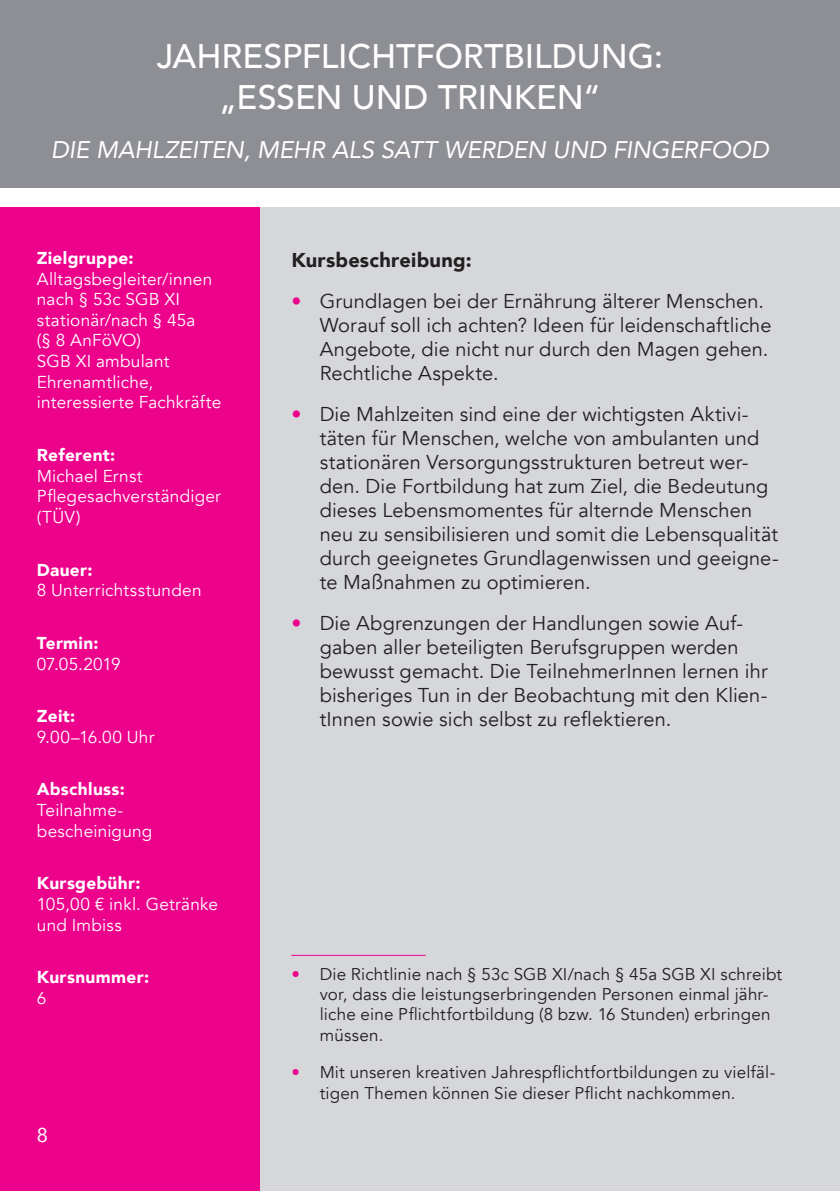
<style>
.page{position:relative;width:840px;height:1191px;background:#fff}
.page>*{position:absolute;margin:0;border:0;box-sizing:border-box;transform-origin:0 0}
.t1{font:500 34px/40.8px "Avenir";letter-spacing:-.005em;color:#fff;text-align:center}
.t2{font:italic 24px "Avenir";letter-spacing:-.005em;color:#fff}
.t3{font:20px/24px "Avenir";letter-spacing:.005em;color:#231f20}
.t4{font:900 20px "Avenir";letter-spacing:.01em;color:#231f20}
.t5{font:20px "Avenir";color:#fff}
.t6{font:17.2px/20.6px "Avenir";letter-spacing:.015em;color:#fff}
.t7{font:900 17.2px "Avenir";letter-spacing:.02em;color:#fff}
.t8{font:17px/20.4px "Avenir";letter-spacing:.015em;color:#231f20}
.s1{color:#ed028c}
</style>
<div class="page">
<div style="left:259px;top:208px;width:580px;height:983px;background:#d6d7db"></div>
<div style="left:0;top:0;width:839px;height:188px;background:#8d8f94"></div>
<div style="left:0;top:208px;width:259px;height:983px;background:#ed028c"></div>
<hr style="left:291px;top:955px;width:134px;height:1px;background:#ed028c">
<h1 class="t1" style="left:157px;top:34px;width:507px">JAHRESPFLICHTFORTBILDUNG: „ESSEN UND TRINKEN“</h1>
<p class="t2" style="left:51px;top:135px;width:719px">DIE MAHLZEITEN, MEHR ALS SATT WERDEN UND FINGERFOOD</p>
<p class="t7" style="left:37px;top:243px;width:98px">Zielgruppe:</p>
<p class="t6" style="left:37px;top:269px;width:186px">Alltagsbegleiter/innen nach § 53c SGB XI stationär/nach § 45a<br>(§ 8 AnFöVO)<br>SGB XI ambulant<br>Ehrenamtliche, interessierte Fachkräfte</p>
<p class="t7" style="left:37px;top:440px;width:80px">Referent:</p>
<p class="t6" style="left:37px;top:466px;width:185px">Michael Ernst<br>Pflegesachverständiger (TÜV)</p>
<p class="t7" style="left:37px;top:555px;width:57px">Dauer:</p>
<p class="t6" style="left:37px;top:580px;width:166px">8 Unterrichtsstunden</p>
<p class="t7" style="left:37px;top:628px;width:63px">Termin:</p>
<p class="t6" style="left:37px;top:653px;width:85px">07.05.2019</p>
<p class="t7" style="left:37px;top:701px;width:40px">Zeit:</p>
<p class="t6" style="left:37px;top:727px;width:119px">9.00–16.00 Uhr</p>
<p class="t7" style="left:37px;top:774px;width:89px">Abschluss:</p>
<p class="t6" style="left:37px;top:800px;width:117px">Teilnahme&shy;bescheinigung</p>
<p class="t7" style="left:37px;top:868px;width:105px">Kursgebühr:</p>
<p class="t6" style="left:37px;top:894px;width:182px">105,00 € inkl. Getränke und Imbiss</p>
<p class="t7" style="left:37px;top:962px;width:114px">Kursnummer:</p>
<p class="t6" style="left:37px;top:988px;width:11px">6</p>
<p class="t5" style="left:37px;top:1119px;width:13px">8</p>
<p class="t4" style="left:291px;top:242px;width:182px">Kursbeschreibung:</p>
<p class="t3" style="left:319px;top:289px;width:453px;text-indent:-28px"><span class="s1">•</span> Grundlagen bei der Ernährung älterer Menschen.<br>Worauf soll ich achten? Ideen für leidenschaftliche Angebote, die nicht nur durch den Magen gehen.<br>Rechtliche Aspekte.</p>
<p class="t3" style="left:319px;top:402px;width:460px;text-indent:-28px"><span class="s1">•</span> Die Mahlzeiten sind eine der wichtigsten Aktivi&shy;täten für Menschen, welche von ambulanten und stationären Versorgungsstrukturen betreut wer&shy;den. Die Fortbildung hat zum Ziel, die Bedeutung dieses Lebensmomentes für alternde Menschen neu zu sensibilisieren und somit die Lebensqualität durch geeignetes Grundlagenwissen und geeigne&shy;te Maßnahmen zu optimieren.</p>
<p class="t3" style="left:319px;top:611px;width:449px;text-indent:-28px"><span class="s1">•</span> Die Abgrenzungen der Handlungen sowie Auf&shy;gaben aller beteiligten Berufsgruppen werden bewusst gemacht. Die TeilnehmerInnen lernen ihr bisheriges Tun in der Beobachtung mit den Klien&shy;tInnen sowie sich selbst zu reflektieren.</p>
<p class="t8" style="left:319px;top:964px;width:464px;text-indent:-28px"><span class="s1">•</span> Die Richtlinie nach § 53c SGB XI/nach § 45a SGB XI schreibt vor, dass die leistungserbringenden Personen einmal jähr&shy;liche eine Pflichtfortbildung (8 bzw. 16 Stunden) erbringen müssen.</p>
<p class="t8" style="left:319px;top:1062px;width:457px;text-indent:-28px"><span class="s1">•</span> Mit unseren kreativen Jahrespflichtfortbildungen zu vielfäl&shy;tigen Themen können Sie dieser Pflicht nachkommen.</p>
</div>
